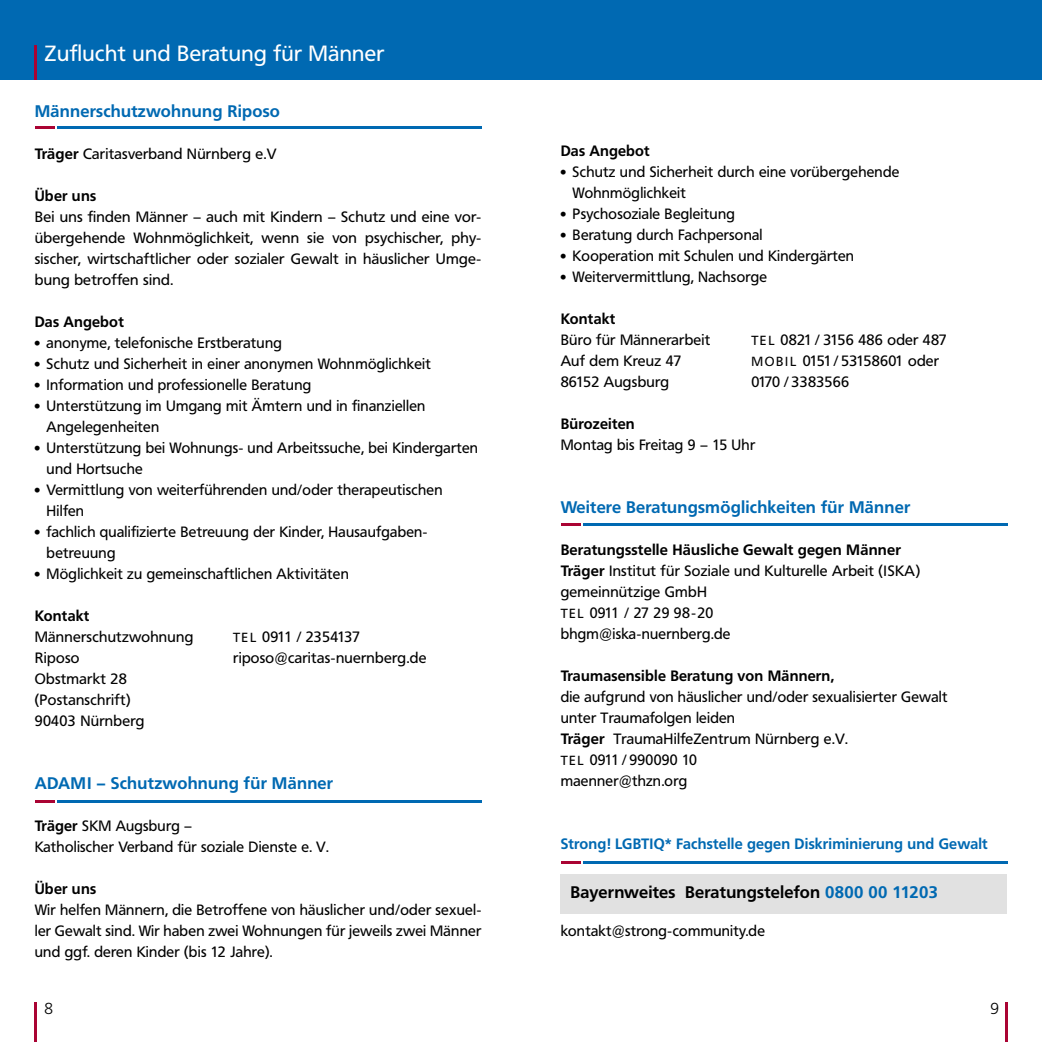
<style>
.page{position:relative;width:1042px;height:1042px;background:#fff}
.page>*{position:absolute;margin:0;border:0;box-sizing:border-box;transform-origin:0 0}
.t1{font:21.88px "Frutiger BQ";letter-spacing:.015em;color:#fff}
.t2{font:700 16.62px "Frutiger BQ";letter-spacing:.015em;color:#0069b2}
.t3{font:700 16.62px "Frutiger BQ";letter-spacing:.015em;color:#000}
.t4{font:300 15.75px "Frutiger BQ";color:#000}
.t5{font:14.88px/21px "Frutiger BQ";letter-spacing:.015em;color:#000}
.t6{font:700 14.88px "Frutiger BQ";letter-spacing:.015em;color:#000}
.t7{font:700 14.88px "Frutiger BQ";letter-spacing:.015em;color:#0069b2}
.t8{font:14.88px "Frutiger BQ";letter-spacing:-.025em;color:#000}
.s1{font-weight:700}
.s2{font-family:"Frutiger LT Pro";font-size:14px}
.s3{font-size:13.12px}
.s4{color:#0069b2}
</style>
<div class="page">
<hr style="left:57px;top:126px;width:424px;height:2px;background:#0069b2">
<hr style="left:35px;top:126px;width:20px;height:2px;background:#aa0333">
<hr style="left:57px;top:800px;width:424px;height:3px;background:#0069b2">
<hr style="left:35px;top:800px;width:20px;height:3px;background:#aa0333">
<hr style="left:1005px;top:1002px;width:2px;height:40px;background:#aa0333">
<div style="left:0;top:0;width:1042px;height:79px;background:#0069b2"></div>
<hr style="left:583px;top:523px;width:424px;height:3px;background:#0069b2">
<hr style="left:561px;top:523px;width:19px;height:3px;background:#aa0333">
<hr style="left:583px;top:861px;width:424px;height:2px;background:#0069b2">
<svg style="left:561px;top:861px;width:19px;height:2px"></svg>
<hr style="left:35px;top:1002px;width:2px;height:40px;background:#aa0333">
<hr style="left:35px;top:45px;width:2px;height:34px;background:#aa0333">
<div style="left:561px;top:874px;width:446px;height:40px;background:#e1e1e1"></div>
<h1 class="t1" style="left:45px;top:40px;width:341px">Zuflucht und Beratung für Männer</h1>
<p class="t2" style="left:35px;top:101px;width:247px">Männerschutzwohnung Riposo</p>
<p class="t5" style="left:35px;top:144px;width:243px"><span class="s1">Träger</span> Caritasverband Nürnberg e.V</p>
<p class="t6" style="left:35px;top:187px;width:63px">Über uns</p>
<p class="t5" style="left:35px;top:207px;width:448px;text-align:justify">Bei uns finden Männer – auch mit Kindern – Schutz und eine vor&shy;übergehende Wohnmöglichkeit, wenn sie von psychischer, phy&shy;sischer, wirtschaftlicher oder sozialer Gewalt in häuslicher Umge&shy;bung betroffen sind.</p>
<p class="t6" style="left:35px;top:313px;width:91px">Das Angebot</p>
<p class="t5" style="left:34px;top:333px;width:250px"><span class="s2">•</span> anonyme, telefonische Erstberatung</p>
<p class="t5" style="left:34px;top:354px;width:399px"><span class="s2">•</span> Schutz und Sicherheit in einer anonymen Wohnmöglichkeit</p>
<p class="t5" style="left:34px;top:375px;width:279px"><span class="s2">•</span> Information und professionelle Beratung</p>
<p class="t5" style="left:47px;top:396px;width:380px;text-indent:-13px"><span class="s2">•</span> Unterstützung im Umgang mit Ämtern und in finanziellen<br>Angelegenheiten</p>
<p class="t5" style="left:47px;top:438px;width:433px;text-indent:-13px"><span class="s2">•</span> Unterstützung bei Wohnungs- und Arbeitssuche, bei Kindergarten und Hortsuche</p>
<p class="t5" style="left:47px;top:480px;width:397px;text-indent:-13px"><span class="s2">•</span> Vermittlung von weiterführenden und/oder therapeutischen<br>Hilfen</p>
<p class="t5" style="left:47px;top:522px;width:382px;text-indent:-13px"><span class="s2">•</span> fachlich qualifizierte Betreuung der Kinder, Hausaufgaben&shy;betreuung</p>
<p class="t5" style="left:34px;top:564px;width:317px"><span class="s2">•</span> Möglichkeit zu gemeinschaftlichen Aktivitäten</p>
<p class="t6" style="left:35px;top:607px;width:56px">Kontakt</p>
<p class="t5" style="left:35px;top:627px;width:160px">Männerschutzwohnung</p>
<p class="t8" style="left:233px;top:628px;width:129px"><span class="s3">TEL</span> 0911 / 2354137</p>
<p class="t5" style="left:35px;top:648px;width:46px">Riposo</p>
<p class="t5" style="left:233px;top:648px;width:195px">riposo@caritas-nuernberg.de</p>
<p class="t5" style="left:35px;top:669px;width:111px">Obstmarkt 28 (Postanschrift)<br>90403 Nürnberg</p>
<p class="t2" style="left:35px;top:773px;width:300px">ADAMI – Schutzwohnung für Männer</p>
<p class="t5" style="left:35px;top:816px;width:295px"><span class="s1">Träger</span> SKM Augsburg –<br>Katholischer Verband für soziale Dienste e. V.</p>
<p class="t6" style="left:35px;top:880px;width:63px">Über uns</p>
<p class="t5" style="left:35px;top:900px;width:448px;text-align:justify">Wir helfen Männern, die Betroffene von häuslicher und/oder sexuel&shy;ler Gewalt sind. Wir haben zwei Wohnungen für jeweils zwei Männer und ggf. deren Kinder (bis 12 Jahre).</p>
<p class="t4" style="left:45px;top:999px;width:10px">8</p>
<p class="t6" style="left:561px;top:142px;width:91px">Das Angebot</p>
<p class="t5" style="left:572px;top:161px;width:328px;text-indent:-13px"><span class="s2">•</span> Schutz und Sicherheit durch eine vorübergehende<br>Wohnmöglichkeit</p>
<p class="t5" style="left:560px;top:203px;width:177px"><span class="s2">•</span> Psychosoziale Begleitung</p>
<p class="t5" style="left:560px;top:224px;width:204px"><span class="s2">•</span> Beratung durch Fachpersonal</p>
<p class="t5" style="left:560px;top:245px;width:296px"><span class="s2">•</span> Kooperation mit Schulen und Kindergärten</p>
<p class="t5" style="left:560px;top:266px;width:209px"><span class="s2">•</span> Weitervermittlung, Nachsorge</p>
<p class="t6" style="left:561px;top:310px;width:56px">Kontakt</p>
<p class="t5" style="left:561px;top:329px;width:151px">Büro für Männerarbeit</p>
<p class="t5" style="left:751px;top:329px;width:197px"><span class="s3">TEL</span> 0821 / 3156 486 oder 487</p>
<p class="t5" style="left:561px;top:350px;width:122px">Auf dem Kreuz 47</p>
<p class="t5" style="left:751px;top:350px;width:189px"><span class="s3">MOBIL</span> 0151/ 53158601 oder</p>
<p class="t5" style="left:561px;top:371px;width:110px">86152 Augsburg</p>
<p class="t5" style="left:751px;top:371px;width:99px">0170 / 3383566</p>
<p class="t6" style="left:561px;top:415px;width:75px">Bürozeiten</p>
<p class="t5" style="left:561px;top:434px;width:196px">Montag bis Freitag 9 – 15 Uhr</p>
<p class="t2" style="left:561px;top:497px;width:351px">Weitere Beratungsmöglichkeiten für Männer</p>
<p class="t5" style="left:561px;top:539px;width:361px"><span class="s1">Beratungsstelle Häusliche Gewalt gegen Männer Träger</span> Institut für Soziale und Kulturelle Arbeit (ISKA) gemeinnützige GmbH<br><span class="s3">TEL</span> 0911 / 27 29 98-20<br>bhgm@iska-nuernberg.de</p>
<p class="t6" style="left:561px;top:667px;width:275px">Traumasensible Beratung von Männern,</p>
<p class="t5" style="left:561px;top:686px;width:388px">die aufgrund von häuslicher und/oder sexualisierter Gewalt unter Traumafolgen leiden<br><span class="s1">Träger</span> TraumaHilfeZentrum Nürnberg e.V.<br><span class="s3">TEL</span> 0911 / 990090 10<br>maenner@thzn.org</p>
<p class="t7" style="left:561px;top:835px;width:428px">Strong! LGBTIQ* Fachstelle gegen Diskriminierung und Gewalt</p>
<p class="t3" style="left:570px;top:882px;width:369px">Bayernweites Beratungstelefon <span class="s4">0800 00 11203</span></p>
<p class="t5" style="left:561px;top:921px;width:206px">kontakt@strong-community.de</p>
<p class="t4" style="left:990px;top:999px;width:10px">9</p>
</div>
